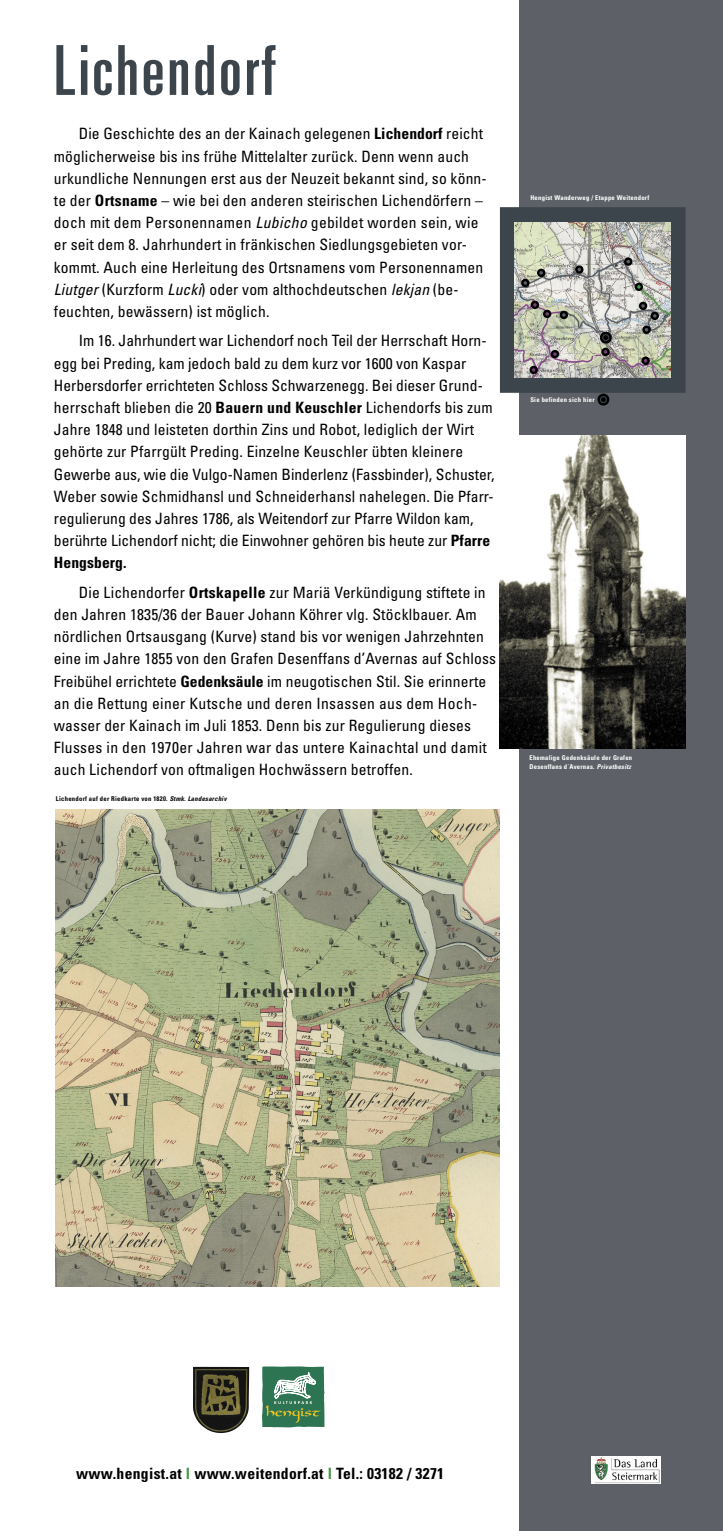
<style>
.page{position:relative;width:723px;height:1531px;background:#fff}
.page>*{position:absolute;margin:0;border:0;box-sizing:border-box;transform-origin:0 0}
.t1{font:ultra-condensed 69px "Univers";letter-spacing:.04em;color:#3d454c}
.t2{font:condensed 15.6px/22.2px "Univers";letter-spacing:.01em;color:#000}
.t3{font:700 condensed 15.6px "Univers";letter-spacing:.02em;color:#000}
.t4{font:700 condensed 6.6px/8.4px "Univers";letter-spacing:.04em;color:#fff}
.t5{font:700 condensed 6.6px "Univers";letter-spacing:.04em;color:#000}
.s1{font-weight:700}
.s2{font-style:italic}
.s3{color:#409746}
</style>
<div class="page">
<div style="left:519px;top:0;width:204px;height:1531px;background:#5d6167"></div>
<img style="left:592px;top:1456px;width:69px;height:27px">
<svg style="left:262px;top:1366px;width:63px;height:61px;background:#578d6c"></svg>
<img style="left:201px;top:1367px;width:48px;height:53px">
<img style="left:56px;top:809px;width:444px;height:478px">
<img style="left:500px;top:435px;width:185px;height:313px">
<svg style="left:500px;top:207px;width:185px;height:198px;background:#929490"></svg>
<h1 class="t1" style="left:54px;top:31px;width:223px">Lichendorf</h1>
<p class="t2" style="left:54px;top:122px;width:434px;text-indent:25px">Die Geschichte des an der Kainach gelegenen <span class="s1">Lichendorf</span> reicht möglicherweise bis ins frühe Mittelalter zurück. Denn wenn auch urkundliche Nennungen erst aus der Neuzeit bekannt sind, so könn&shy;te der <span class="s1">Ortsname</span> – wie bei den anderen steirischen Lichendörfern – doch mit dem Personennamen <span class="s2">Lubicho</span> gebildet worden sein, wie er seit dem 8. Jahrhundert in fränkischen Siedlungsgebieten vor&shy;kommt. Auch eine Herleitung des Ortsnamens vom Personennamen <span class="s2">Liutger</span> (Kurzform <span class="s2">Lucki</span>) oder vom althochdeutschen <span class="s2">lekjan</span> (be&shy;feuchten, bewässern) ist möglich.</p>
<p class="t2" style="left:54px;top:329px;width:442px;text-indent:25px">Im 16. Jahrhundert war Lichendorf noch Teil der Herrschaft Horn&shy;egg bei Preding, kam jedoch bald zu dem kurz vor 1600 von Kaspar Herbersdorfer errichteten Schloss Schwarzenegg. Bei dieser Grund&shy;herrschaft blieben die 20 <span class="s1">Bauern und Keuschler</span> Lichendorfs bis zum Jahre 1848 und leisteten dorthin Zins und Robot, lediglich der Wirt gehörte zur Pfarrgült Preding. Einzelne Keuschler übten kleinere Gewerbe aus, wie die Vulgo-Namen Binderlenz (Fassbinder), Schuster, Weber sowie Schmidhansl und Schneiderhansl nahelegen. Die Pfarr&shy;regulierung des Jahres 1786, als Weitendorf zur Pfarre Wildon kam, berührte Lichendorf nicht; die Einwohner gehören bis heute zur <span class="s1">Pfarre Hengsberg.</span></p>
<p class="t2" style="left:54px;top:581px;width:444px;text-indent:25px">Die Lichendorfer <span class="s1">Ortskapelle</span> zur Mariä Verkündigung stiftete in den Jahren 1835/36 der Bauer Johann Köhrer vlg. Stöcklbauer. Am nördlichen Ortsausgang (Kurve) stand bis vor wenigen Jahrzehnten eine im Jahre 1855 von den Grafen Desenffans d’Avernas auf Schloss Freibühel errichtete <span class="s1">Gedenksäule</span> im neugotischen Stil. Sie erinnerte an die Rettung einer Kutsche und deren Insassen aus dem Hoch&shy;wasser der Kainach im Juli 1853. Denn bis zur Regulierung dieses Flusses in den 1970er Jahren war das untere Kainachtal und damit auch Lichendorf von oftmaligen Hochwässern betroffen.</p>
<p class="t5" style="left:56px;top:795px;width:172px">Lichendorf auf der Riedkarte von 1820. <span class="s2">Stmk. Landesarchiv</span></p>
<p class="t4" style="left:530px;top:194px;width:120px">Hengist Wanderweg / Etappe Weitendorf</p>
<p class="t4" style="left:530px;top:395px;width:72px">Sie befinden sich hier •</p>
<p class="t4" style="left:529px;top:754px;width:104px">Ehemalige Gedenksäule der Grafen<br>Desenffans d´Avernas. <span class="s2">Privatbesitz</span></p>
<p class="t3" style="left:76px;top:1464px;width:370px">www.hengist.at <span class="s3">l</span> www.weitendorf.at <span class="s3">l</span> Tel.: 03182 / 3271</p>
</div>
